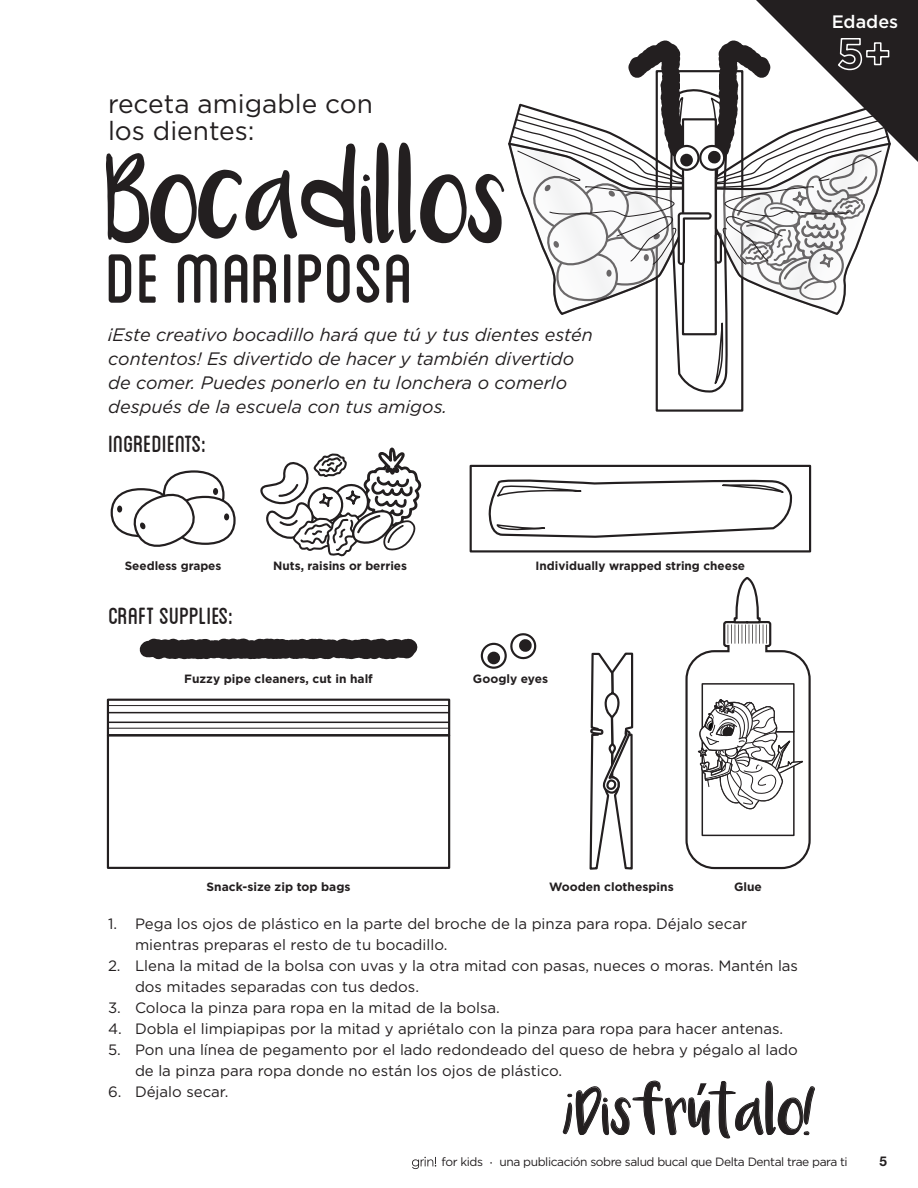
<style>
.page{position:relative;width:918px;height:1188px;background:#fff}
.page>*{position:absolute;margin:0;border:0;box-sizing:border-box;transform-origin:0 0}
.t1{font:97.65px "Blanch Caps";color:#231f20}
.t2{font:85.8px "Arial";color:#231f20;scale:.61 1}
.t3{font:66.9px "Luna";letter-spacing:-.02em;color:#231f20}
.t4{font:35.55px "Luna";color:#231f20}
.t5{font:33px "Blanch Caps";color:#231f20}
.t6{font:26.25px/26.2px "Gotham";color:#231f20}
.t7{font:italic 18px/24px "Gotham";color:#231f20}
.t8{font:500 18px "Gotham";color:#fff}
.t9{font:15px/21px "Gotham";color:#231f20}
.t10{font:700 13.5px "Helvetica Neue LT Std";color:#231f20}
.t11{font:700 12px "Gotham";color:#231f20}
.t12{font:12px "Gotham";letter-spacing:-.035em;color:#231f20}
.s1{font-size:6px}
</style>
<div class="page">
<div style="left:163px;top:470px;width:62px;height:50px;border:2px solid #231f20;border-radius:50%"></div>
<svg style="left:213px;top:488px;width:5px;height:7px"></svg>
<div style="left:175px;top:497px;width:60px;height:47px;background:#fff;border-radius:50%"></div>
<div style="left:174px;top:496px;width:62px;height:49px;border:2px solid #231f20;border-radius:50%"></div>
<svg style="left:224px;top:513px;width:5px;height:7px"></svg>
<div style="left:111px;top:488px;width:61px;height:49px;border:2px solid #231f20;border-radius:50%"></div>
<svg style="left:117px;top:490px;width:82px;height:57px"></svg>
<svg style="left:139px;top:638px;width:279px;height:22px;background:#444041"></svg>
<svg style="left:482px;top:644px;width:24px;height:24px"></svg>
<div style="left:481px;top:643px;width:26px;height:26px;border:2px solid #231f20;border-radius:50%"></div>
<div style="left:107px;top:734px;width:343px;height:135px;border:2px solid #231f20"></div>
<hr style="left:108px;top:712px;width:341px;height:1px;background:#231f20">
<hr style="left:108px;top:722px;width:341px;height:1px;background:#231f20">
<hr style="left:108px;top:728px;width:341px;height:1px;background:#231f20">
<hr style="left:108px;top:705px;width:341px;height:1px;background:#231f20">
<div style="left:107px;top:699px;width:343px;height:37px;border:2px solid #231f20"></div>
<svg style="left:260px;top:447px;width:162px;height:110px"></svg>
<svg style="left:487px;top:464px;width:325px;height:406px"></svg>
<svg style="left:412px;top:1157px;width:24px;height:12px"></svg>
<svg style="left:562px;top:1080px;width:253px;height:59px"></svg>
<svg style="left:508px;top:0;width:410px;height:394px"></svg>
<p class="t6" style="left:108px;top:91px;width:267px">receta amigable con los dientes:</p>
<p class="t3" style="left:106px;top:181px;width:405px">Bocadillos</p>
<p class="t1" style="left:106px;top:234px;width:310px">de mariposa</p>
<p class="t7" style="left:108px;top:322px;width:487px">¡Este creativo bocadillo hará que tú y tus dientes estén contentos! Es divertido de hacer y también divertido de comer. Puedes ponerlo en tu lonchera o comerlo después de la escuela con tus amigos.</p>
<p class="t5" style="left:108px;top:429px;width:100px">INGREDIENTS:</p>
<p class="t11" style="left:125px;top:558px;width:98px">Seedless grapes</p>
<p class="t5" style="left:108px;top:600px;width:127px">CRAFT SUPPLIES:</p>
<p class="t11" style="left:273px;top:558px;width:135px">Nuts, raisins or berries</p>
<p class="t11" style="left:536px;top:558px;width:211px">Individually wrapped string cheese</p>
<p class="t11" style="left:184px;top:670px;width:190px">Fuzzy pipe cleaners, cut in half</p>
<p class="t11" style="left:473px;top:670px;width:77px">Googly eyes</p>
<p class="t8" style="left:832px;top:12px;width:68px">Edades</p>
<p class="t11" style="left:207px;top:879px;width:145px">Snack-size zip top bags</p>
<p class="t11" style="left:549px;top:879px;width:126px">Wooden clothespins</p>
<p class="t11" style="left:734px;top:879px;width:29px">Glue</p>
<p class="t9" style="left:135px;top:912px;width:614px;text-indent:-27px">1. Pega los ojos de plástico en la parte del broche de la pinza para ropa. Déjalo secar mientras preparas el resto de tu bocadillo.</p>
<p class="t9" style="left:135px;top:954px;width:665px;text-indent:-27px">2. Llena la mitad de la bolsa con uvas y la otra mitad con pasas, nueces o moras. Mantén las dos mitades separadas con tus dedos.</p>
<p class="t9" style="left:108px;top:996px;width:393px">3. Coloca la pinza para ropa en la mitad de la bolsa.</p>
<p class="t9" style="left:108px;top:1017px;width:677px">4. Dobla el limpiapipas por la mitad y apriétalo con la pinza para ropa para hacer antenas.</p>
<p class="t9" style="left:135px;top:1038px;width:664px;text-indent:-27px">5. Pon una línea de pegamento por el lado redondeado del queso de hebra y pégalo al lado de la pinza para ropa donde no están los ojos de plástico.</p>
<p class="t9" style="left:108px;top:1080px;width:122px">6. Déjalo secar.</p>
<p class="t4" style="left:576px;top:1102px;width:242px">Disfrutalo!</p>
<p class="t2" style="left:691px;top:1059px;width:30px">ˊ</p>
<p class="t4" style="left:563px;top:1082px;width:13px">¡</p>
<p class="t12" style="left:442px;top:1155px;width:43px">for kids</p>
<p class="t12" style="left:490px;top:1155px;width:359px"><span class="s1">•</span> una publicación sobre salud bucal que Delta Dental trae para ti</p>
<p class="t10" style="left:880px;top:1153px;width:9px">5</p>
</div>
